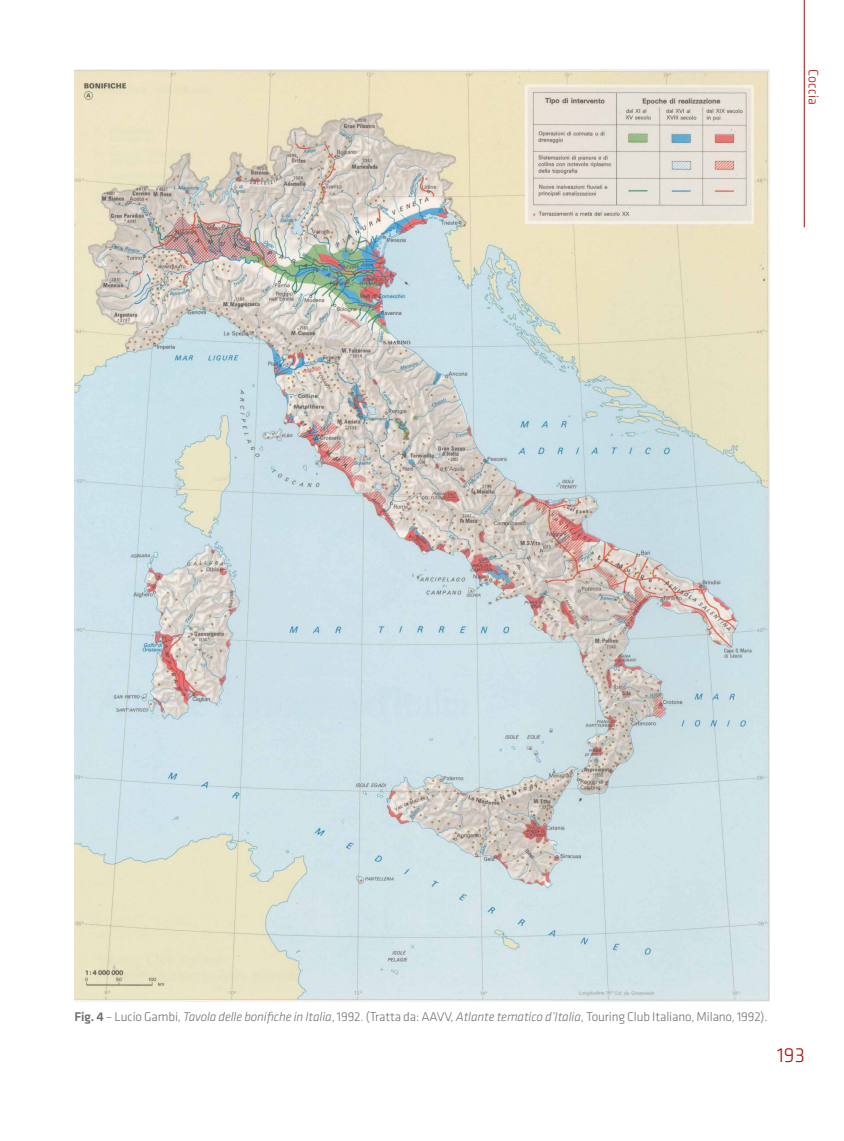
<style>
.page{position:relative;width:844px;height:1141px;background:#fff}
.page>*{position:absolute;margin:0;border:0;box-sizing:border-box;transform-origin:0 0}
.t1{font:300 21px "Klavika";color:#ae0f0a}
.t2{font:300 14px "Klavika";color:#ae0f0a}
.t3{font:300 13.12px "Klavika";letter-spacing:-.01em;color:#706f6f}
.s1{font-weight:500}
.s2{font-style:italic}
</style>
<div class="page">
<hr style="left:803px;top:0;width:1px;height:227px;background:#ae0f0a">
<img style="left:74px;top:69px;width:695px;height:932px">
<p class="t2" style="left:820px;top:69px;width:37px;rotate:90deg">Coccia</p>
<p class="t3" style="left:74px;top:1010px;width:694px"><span class="s1">Fig. 4</span> – Lucio Gambi, <span class="s2">Tavola delle bonifiche in Italia</span>, 1992. (Tratta da: AAVV, <span class="s2">Atlante tematico d’Italia</span>, Touring Club Italiano, Milano, 1992).</p>
<h1 class="t1" style="left:777px;top:1044px;width:29px">193</h1>
</div>
